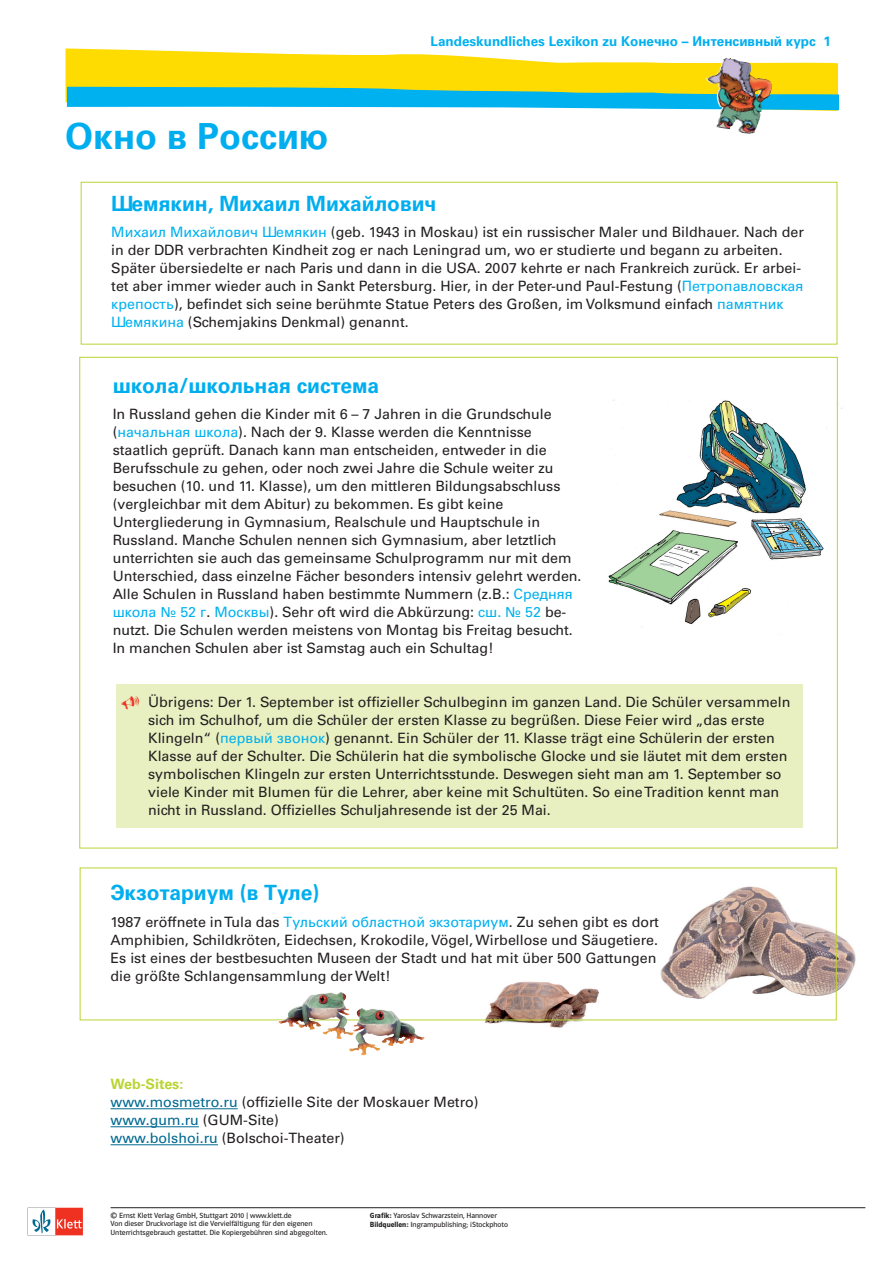
<style>
.page{position:relative;width:893px;height:1263px;background:#fff}
.page>*{position:absolute;margin:0;border:0;box-sizing:border-box;transform-origin:0 0}
.t1{font:700 36px "Univers Cyr";color:#00aeef}
.t2{font:700 21px "Univers Cyr";color:#00aeef}
.t3{font:500 14.25px/18px "Univers CE";color:#231f20}
.t4{font:700 13.5px "Univers CE";color:#00b1ef}
.t5{font:7.5px/8.9px "Polo ST11 K Buch";color:#231f20}
.s1{font-family:"Univers Cyr"}
.s2{font-family:"Univers Cyr";color:#00aeef}
.s3{font-family:"Univers Cyr";font-weight:400;color:#00b1ef}
.s4{font-family:"Univers Cyr";font-weight:400}
.s5{font-weight:700;color:#bad432}
.s6{color:#006991}
.s7{font-family:"Polo ST11 K Hfett"}
</style>
<div class="page">
<hr style="left:111px;top:1207px;width:754px;height:1px;background:#231f20">
<svg style="left:32px;top:1208px;width:51px;height:27px"></svg>
<svg style="left:66px;top:48px;width:772px;height:63px;fill:#ffdc01"></svg>
<svg style="left:67px;top:87px;width:772px;height:23px;background:#3bbed1"></svg>
<img style="left:706px;top:56px;width:66px;height:78px">
<img style="left:480px;top:981px;width:128px;height:47px">
<img style="left:608px;top:399px;width:234px;height:228px">
<img style="left:660px;top:886px;width:196px;height:113px">
<div style="left:116px;top:685px;width:686px;height:143px;background:#e8f0c1"></div>
<div style="left:81px;top:182px;width:756px;height:162px;border:1px solid #bad432"></div>
<img style="left:349px;top:1009px;width:45px;height:46px">
<img style="left:278px;top:992px;width:62px;height:38px">
<hr style="left:111px;top:1108px;width:127px;height:1px;background:#006991">
<hr style="left:111px;top:1126px;width:88px;height:1px;background:#006991">
<hr style="left:111px;top:1144px;width:107px;height:1px;background:#006991">
<h1 class="t1" style="left:65px;top:115px;width:265px">Окно в Россию</h1>
<p class="t4" style="left:431px;top:33px;width:402px">Landeskundliches Lexikon zu <span class="s1">Kонечно –</span> <span class="s2">Интенсивный курс</span> 1</p>
<h2 class="t2" style="left:111px;top:191px;width:326px">Шемякин, Михаил Михайлович</h2>
<p class="t3" style="left:111px;top:224px;width:694px"><span class="s3">Михаил Михайлович Шемякин</span> (geb. 1943 in Moskau) ist ein russischer Maler und Bildhauer. Nach der in der DDR verbrachten Kindheit zog er nach Leningrad um, wo er studierte und begann zu arbeiten.<br>Später übersiedelte er nach Paris und dann in die USA. 2007 kehrte er nach Frankreich zurück. Er arbei&shy;tet aber immer wieder auch in Sankt Petersburg. Hier, in der Peter-und Paul-Festung (<span class="s3">Петропавловская крепость</span>), befindet sich seine berühmte Statue Peters des Großen, im Volksmund einfach <span class="s3">памятник Шемякина</span> (Schemjakins Denkmal) genannt.</p>
<h2 class="t2" style="left:113px;top:373px;width:268px">школа/школьная система</h2>
<p class="t3" style="left:113px;top:405px;width:470px">In Russland gehen die Kinder mit 6 – 7 Jahren in die Grundschule <span class="s4">(</span><span class="s3">начальная школа</span>). Nach der 9. Klasse werden die Kenntnisse staatlich geprüft. Danach kann man entscheiden, entweder in die Berufsschule zu gehen, oder noch zwei Jahre die Schule weiter zu besuchen (10. und 11. Klasse), um den mittleren Bildungsabschluss (vergleichbar mit dem Abitur) zu bekommen. Es gibt keine Untergliederung in Gymnasium, Realschule und Hauptschule in Russland. Manche Schulen nennen sich Gymnasium, aber letztlich unterrichten sie auch das gemeinsame Schulprogramm nur mit dem Unterschied, dass einzelne Fächer besonders intensiv gelehrt werden.<br>Alle Schulen in Russland haben bestimmte Nummern (z.B.: <span class="s3">Средняя школа № 52 г</span>. <span class="s3">Москвы</span>). Sehr oft wird die Abkürzung: <span class="s3">cш. № 52</span> be&shy;nutzt. Die Schulen werden meistens von Montag bis Freitag besucht.<br>In manchen Schulen aber ist Samstag auch ein Schultag!</p>
<p class="t3" style="left:148px;top:693px;width:644px">Übrigens: Der 1. September ist offizieller Schulbeginn im ganzen Land. Die Schüler versammeln sich im Schulhof, um die Schüler der ersten Klasse zu begrüßen. Diese Feier wird „das erste Klingeln“ (<span class="s3">первый звонок</span>) genannt. Ein Schüler der 11. Klasse trägt eine Schülerin der ersten Klasse auf der Schulter. Die Schülerin hat die symbolische Glocke und sie läutet mit dem ersten symbolischen Klingeln zur ersten Unterrichtsstunde. Deswegen sieht man am 1. September so viele Kinder mit Blumen für die Lehrer, aber keine mit Schultüten. So eine Tradition kennt man nicht in Russland. Offizielles Schuljahresende ist der 25 Mai.</p>
<h2 class="t2" style="left:111px;top:880px;width:210px">Экзотариум (в Туле)</h2>
<p class="t3" style="left:111px;top:913px;width:550px">1987 eröffnete in Tula das <span class="s3">Тульский областной экзотариум</span>. Zu sehen gibt es dort Amphibien, Schildkröten, Eidechsen, Krokodile, Vögel, Wirbellose und Säugetiere.<br>Es ist eines der bestbesuchten Museen der Stadt und hat mit über 500 Gattungen die größte Schlangensammlung der Welt!</p>
<p class="t3" style="left:111px;top:1076px;width:370px"><span class="s5">Web-Sites:<br></span><span class="s6">www.mosmetro.ru</span> (offizielle Site der Moskauer Metro) <span class="s6">www.gum.ru</span> (GUM-Site)<br><span class="s6">www.bolshoi.ru</span> (Bolschoi-Theater)</p>
<p class="t5" style="left:111px;top:1211px;width:218px">© Ernst Klett Verlag GmbH, Stuttgart 2010 | www.klett.de<br>Von dieser Druckvorlage ist die Vervielfältigung für den eigenen<br>Unterrichtsgebrauch gestattet. Die Kopiergebühren sind abgegolten.</p>
<p class="t5" style="left:370px;top:1211px;width:140px"><span class="s7">Grafik:</span> Yaroslav Schwarzstein, Hannover<br><span class="s7">Bildquellen:</span> Ingrampublishing; iStockphoto</p>
</div>
